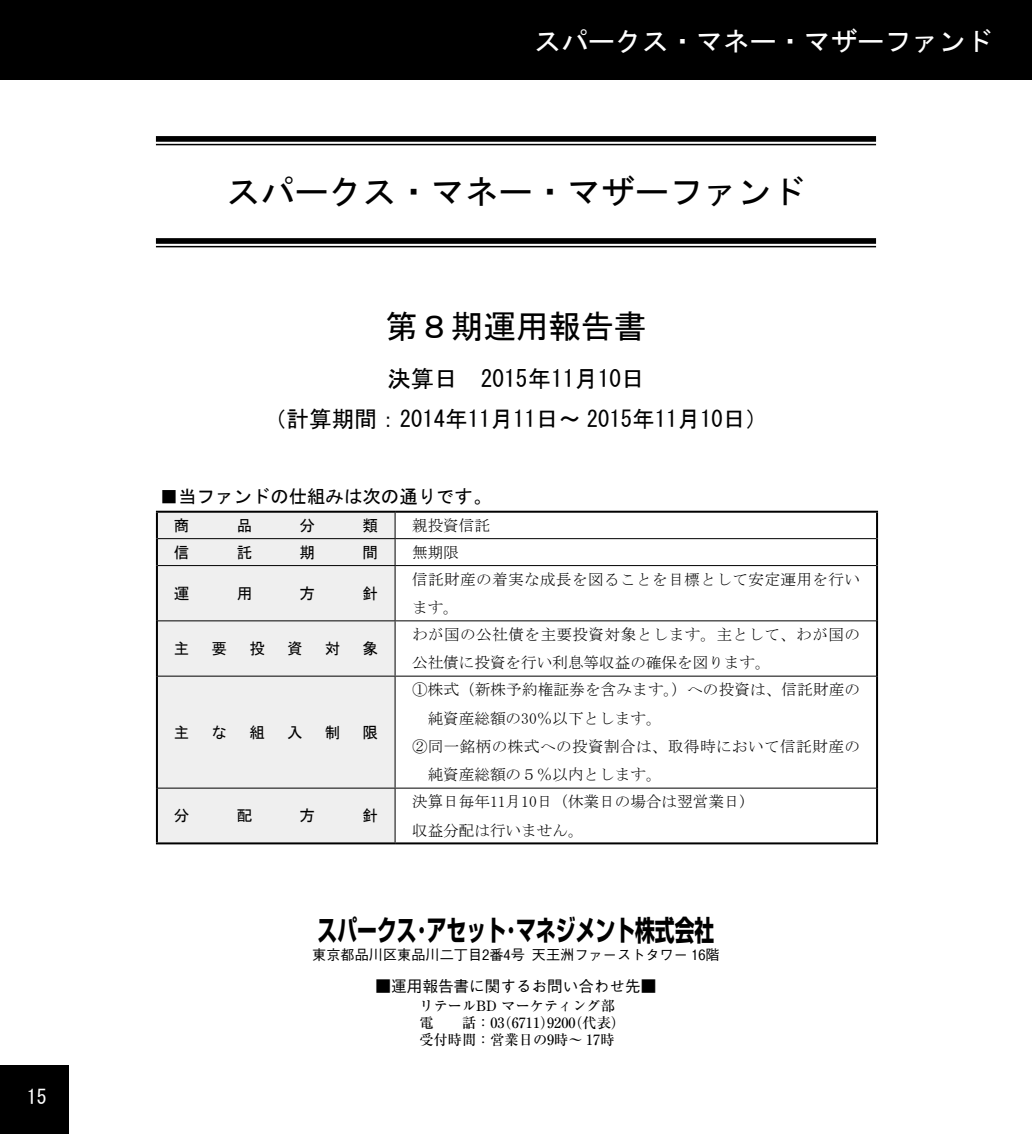
<style>
.page{position:relative;width:1032px;height:1134px;background:#fff}
.page>*{position:absolute;margin:0;border:0;box-sizing:border-box;transform-origin:0 0}
.t1{font:34px "MS Gothic";color:#000}
.t2{font:32.6px "MS Gothic";color:#000}
.t3{font:700 28.4px "Shin Go Pro";color:#000;scale:.7 1}
.t4{font:27px "MS Gothic";color:#fff}
.t5{font:23.4px "MS Gothic";color:#000}
.t6{font:22.6px "MS Gothic";color:#000}
.t7{font:19.8px "MS Gothic";color:#fff}
.t8{font:18.4px "MS Gothic";color:#000}
.t9{font:15.6px/28.4px "MS Mincho";letter-spacing:.01em;color:#000}
.t10{font:15.6px/28.4px "MS Mincho";letter-spacing:.03em;color:#000}
.t11{font:15.6px "MS Gothic";color:#000}
.t12{font:500 15.6px "Gothic BBB Pro";color:#000}
.t13{font:500 14.2px/17px "Ryumin Pro";color:#000}
.t14{font:500 14.2px "Gothic BBB Pro";color:#000}
</style>
<div class="page">
<div style="left:0;top:1066px;width:68px;height:68px;background:#000"></div>
<div style="left:0;top:0;width:1032px;height:79px;background:#000"></div>
<div style="left:158px;top:513px;width:237px;height:329px;background:#efefef"></div>
<hr style="left:158px;top:538px;width:237px;height:1px;background:#000">
<hr style="left:395px;top:538px;width:481px;height:1px;background:#000">
<svg style="left:395px;top:513px;width:1px;height:52px"></svg>
<hr style="left:158px;top:565px;width:237px;height:1px;background:#000">
<hr style="left:395px;top:565px;width:481px;height:1px;background:#000">
<hr style="left:395px;top:566px;width:1px;height:54px;background:#000">
<hr style="left:158px;top:620px;width:237px;height:1px;background:#000">
<hr style="left:395px;top:620px;width:481px;height:1px;background:#000">
<hr style="left:395px;top:621px;width:1px;height:55px;background:#000">
<hr style="left:158px;top:676px;width:237px;height:1px;background:#000">
<hr style="left:395px;top:676px;width:481px;height:1px;background:#000">
<hr style="left:395px;top:677px;width:1px;height:111px;background:#000">
<hr style="left:158px;top:788px;width:237px;height:1px;background:#000">
<hr style="left:395px;top:788px;width:481px;height:1px;background:#000">
<hr style="left:395px;top:789px;width:1px;height:53px;background:#000">
<hr style="left:156px;top:511px;width:239px;height:2px;background:#000">
<hr style="left:156px;top:513px;width:2px;height:26px;background:#000">
<hr style="left:395px;top:511px;width:483px;height:2px;background:#000">
<hr style="left:876px;top:513px;width:2px;height:26px;background:#000">
<hr style="left:156px;top:539px;width:2px;height:27px;background:#000">
<hr style="left:876px;top:539px;width:2px;height:27px;background:#000">
<hr style="left:156px;top:566px;width:2px;height:55px;background:#000">
<hr style="left:876px;top:566px;width:2px;height:55px;background:#000">
<hr style="left:156px;top:621px;width:2px;height:55px;background:#000">
<hr style="left:876px;top:621px;width:2px;height:55px;background:#000">
<hr style="left:156px;top:676px;width:2px;height:112px;background:#000">
<hr style="left:876px;top:676px;width:2px;height:112px;background:#000">
<hr style="left:156px;top:788px;width:2px;height:54px;background:#000">
<hr style="left:876px;top:788px;width:2px;height:54px;background:#000">
<hr style="left:156px;top:842px;width:239px;height:2px;background:#000">
<hr style="left:395px;top:842px;width:483px;height:2px;background:#000">
<div style="left:156px;top:136px;width:720px;height:6px;background:#000"></div>
<hr style="left:156px;top:144px;width:720px;height:1px;background:#000">
<div style="left:156px;top:238px;width:720px;height:6px;background:#000"></div>
<hr style="left:156px;top:246px;width:720px;height:1px;background:#000">
<p class="t7" style="left:27px;top:1087px;width:21px">15</p>
<h3 class="t4" style="left:534px;top:28px;width:459px">スパークス・マネー・マザーファンド</h3>
<h1 class="t1" style="left:227px;top:174px;width:580px">スパークス・マネー・マザーファンド</h1>
<h2 class="t2" style="left:386px;top:310px;width:262px">第８期運用報告書</h2>
<h3 class="t5" style="left:387px;top:367px;width:259px">決算日　2015年11月10日</h3>
<h3 class="t6" style="left:264px;top:408px;width:506px">（計算期間：2014年11月11日～ 2015年11月10日）</h3>
<p class="t8" style="left:160px;top:488px;width:333px">■当ファンドの仕組みは次の通りです。</p>
<p class="t11" style="left:174px;top:517px;width:17px">商</p>
<p class="t11" style="left:237px;top:517px;width:17px">品</p>
<p class="t11" style="left:300px;top:517px;width:17px">分</p>
<p class="t11" style="left:362px;top:517px;width:17px">類</p>
<p class="t9" style="left:412px;top:511px;width:79px">親投資信託</p>
<p class="t11" style="left:174px;top:544px;width:17px">信</p>
<p class="t11" style="left:237px;top:544px;width:17px">託</p>
<p class="t11" style="left:300px;top:544px;width:17px">期</p>
<p class="t11" style="left:362px;top:544px;width:17px">間</p>
<p class="t9" style="left:412px;top:538px;width:48px">無期限</p>
<p class="t11" style="left:174px;top:585px;width:17px">運</p>
<p class="t11" style="left:237px;top:585px;width:17px">用</p>
<p class="t11" style="left:300px;top:585px;width:17px">方</p>
<p class="t11" style="left:362px;top:585px;width:17px">針</p>
<p class="t9" style="left:412px;top:565px;width:449px">信託財産の着実な成長を図ることを目標として安定運用を行います。</p>
<p class="t11" style="left:174px;top:641px;width:17px">主</p>
<p class="t11" style="left:212px;top:641px;width:17px">要</p>
<p class="t11" style="left:249px;top:641px;width:17px">投</p>
<p class="t11" style="left:287px;top:641px;width:17px">資</p>
<p class="t11" style="left:325px;top:641px;width:17px">対</p>
<p class="t11" style="left:362px;top:641px;width:17px">象</p>
<p class="t11" style="left:174px;top:724px;width:17px">主</p>
<p class="t11" style="left:212px;top:724px;width:17px">な</p>
<p class="t11" style="left:249px;top:724px;width:17px">組</p>
<p class="t11" style="left:287px;top:724px;width:17px">入</p>
<p class="t11" style="left:325px;top:724px;width:17px">制</p>
<p class="t11" style="left:362px;top:724px;width:17px">限</p>
<p class="t11" style="left:174px;top:808px;width:17px">分</p>
<p class="t11" style="left:237px;top:808px;width:17px">配</p>
<p class="t11" style="left:300px;top:808px;width:17px">方</p>
<p class="t11" style="left:362px;top:808px;width:17px">針</p>
<p class="t10" style="left:412px;top:620px;width:449px">わが国の公社債を主要投資対象とします。主として、わが国の公社債に投資を行い利息等収益の確保を図ります。</p>
<p class="t9" style="left:412px;top:675px;width:449px">①株式（新株予約権証券を含みます。）への投資は、信託財産の</p>
<p class="t9" style="left:428px;top:704px;width:235px">純資産総額の30％以下とします。</p>
<p class="t10" style="left:412px;top:732px;width:449px">②同一銘柄の株式への投資割合は、取得時において信託財産の</p>
<p class="t9" style="left:428px;top:760px;width:235px">純資産総額の５％以内とします。</p>
<p class="t9" style="left:412px;top:787px;width:337px">決算日毎年11月10日（休業日の場合は翌営業日)収益分配は行いません。</p>
<h3 class="t3" style="left:317px;top:908px;width:568px">スパークス･アセット･マネジメント株式会社</h3>
<p class="t14" style="left:312px;top:943px;width:409px">東京都品川区東品川二丁目2番4号 天王洲ファーストタワー 16階</p>
<p class="t12" style="left:376px;top:974px;width:282px">■運用報告書に関するお問い合わせ先■</p>
<p class="t13" style="left:420px;top:996px;width:200px">リテールBD マーケティング部電　　話：03(6711)9200(代表)受付時間：営業日の9時～ 17時</p>
</div>
